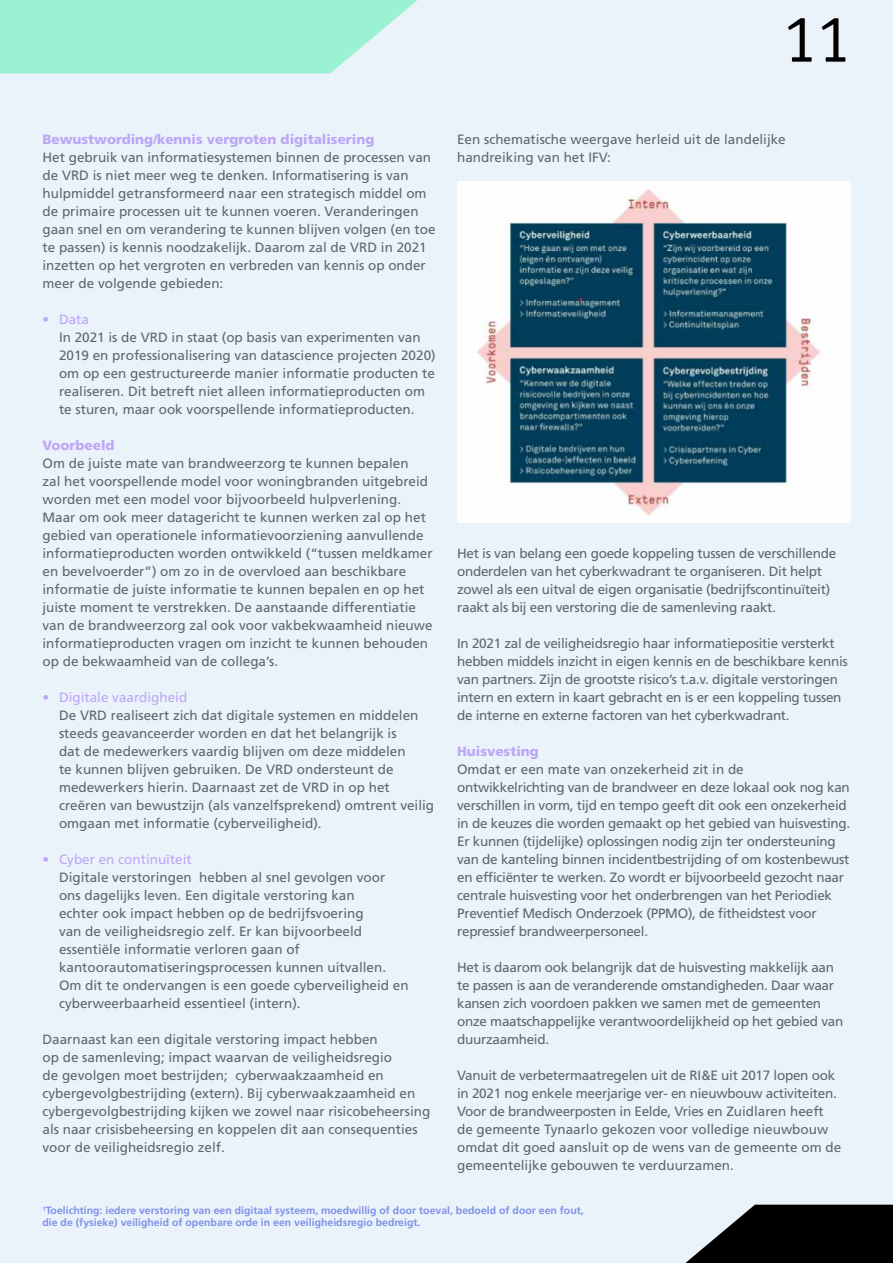
<style>
.page{position:relative;width:893px;height:1263px;background:#ebf3fa}
.page>*{position:absolute;margin:0;border:0;box-sizing:border-box;transform-origin:0 0}
.t1{font:67.5px "Officina Sans Std";color:#000}
.t2{font:13.5px/18px "Frutiger LT Std";color:#5d686e}
.t3{font:13.5px/18px "Frutiger LT Std";letter-spacing:-.02em;color:#5d686e}
.t4{font:900 13.5px "Frutiger LT Std";color:#bea6f7}
.t5{font:13.5px "Frutiger LT Std";color:#bea6f7}
.t6{font:700 10.5px/12px "Frutiger LT Std";color:#7f91e8}
</style>
<div class="page">
<svg style="left:0;top:0;width:418px;height:74px;background:#a3f2d6"></svg>
<svg style="left:685px;top:1205px;width:208px;height:58px"></svg>
<img style="left:457px;top:181px;width:393px;height:341px">
<h1 class="t1" style="left:783px;top:-1px;width:69px">11</h1>
<p class="t2" style="left:457px;top:130px;width:330px">Een schematische weergave herleid uit de landelijke handreiking van het IFV:</p>
<p class="t4" style="left:43px;top:131px;width:333px">Bewustwording/kennis vergroten digitalisering</p>
<p class="t2" style="left:43px;top:148px;width:395px">Het gebruik van informatiesystemen binnen de processen van de VRD is niet meer weg te denken. Informatisering is van hulpmiddel getransformeerd naar een strategisch middel om de primaire processen uit te kunnen voeren. Veranderingen gaan snel en om verandering te kunnen blijven volgen (en toe te passen) is kennis noodzakelijk. Daarom zal de VRD in 2021 inzetten op het vergroten en verbreden van kennis op onder meer de volgende gebieden:</p>
<p class="t5" style="left:43px;top:311px;width:48px">• Data</p>
<p class="t2" style="left:59px;top:328px;width:378px">In 2021 is de VRD in staat (op basis van experimenten van 2019 en professionalisering van datascience projecten 2020) om op een gestructureerde manier informatie producten te realiseren. Dit betreft niet alleen informatieproducten om te sturen, maar ook voorspellende informatieproducten.</p>
<p class="t4" style="left:43px;top:437px;width:74px">Voorbeeld</p>
<p class="t2" style="left:43px;top:454px;width:392px">Om de juiste mate van brandweerzorg te kunnen bepalen<br>zal het voorspellende model voor woningbranden uitgebreid worden met een model voor bijvoorbeeld hulpverlening.<br>Maar om ook meer datagericht te kunnen werken zal op het gebied van operationele informatievoorziening aanvullende informatieproducten worden ontwikkeld (“tussen meldkamer en bevelvoerder”) om zo in de overvloed aan beschikbare informatie de juíste informatie te kunnen bepalen en op het juiste moment te verstrekken. De aanstaande differentiatie van de brandweerzorg zal ook voor vakbekwaamheid nieuwe informatieproducten vragen om inzicht te kunnen behouden op de bekwaamheid van de collega’s.</p>
<p class="t5" style="left:43px;top:689px;width:146px">• Digitale vaardigheid</p>
<p class="t2" style="left:59px;top:706px;width:377px">De VRD realiseert zich dat digitale systemen en middelen steeds geavanceerder worden en dat het belangrijk is<br>dat de medewerkers vaardig blijven om deze middelen<br>te kunnen blijven gebruiken. De VRD ondersteunt de medewerkers hierin. Daarnaast zet de VRD in op het creëren van bewustzijn (als vanzelfsprekend) omtrent veilig omgaan met informatie (cyberveiligheid).</p>
<p class="t5" style="left:43px;top:851px;width:151px">• Cyber en continuïteit</p>
<p class="t2" style="left:59px;top:868px;width:351px">Digitale verstoringen hebben al snel gevolgen voor ons dagelijks leven. Een digitale verstoring kan<br>echter ook impact hebben op de bedrijfsvoering<br>van de veiligheidsregio zelf. Er kan bijvoorbeeld essentiële informatie verloren gaan of kantoorautomatiseringsprocessen kunnen uitvallen.<br>Om dit te ondervangen is een goede cyberveiligheid en cyberweerbaarheid essentieel (intern).</p>
<p class="t2" style="left:43px;top:1030px;width:389px">Daarnaast kan een digitale verstoring impact hebben<br>op de samenleving; impact waarvan de veiligheidsregio<br>de gevolgen moet bestrijden; cyberwaakzaamheid en cybergevolgbestrijding (extern). Bij cyberwaakzaamheid en cybergevolgbestrijding kijken we zowel naar risicobeheersing als naar crisisbeheersing en koppelen dit aan consequenties voor de veiligheidsregio zelf.</p>
<p class="t3" style="left:457px;top:544px;width:381px">Het is van belang een goede koppeling tussen de verschillende onderdelen van het cyberkwadrant te organiseren. Dit helpt zowel als een uitval de eigen organisatie (bedrijfscontinuïteit) raakt als bij een verstoring die de samenleving raakt.</p>
<p class="t3" style="left:457px;top:634px;width:392px">In 2021 zal de veiligheidsregio haar informatiepositie versterkt hebben middels inzicht in eigen kennis en de beschikbare kennis van partners. Zijn de grootste risico’s t.a.v. digitale verstoringen intern en extern in kaart gebracht en is er een koppeling tussen de interne en externe factoren van het cyberkwadrant.</p>
<p class="t4" style="left:457px;top:743px;width:83px">Huisvesting</p>
<p class="t3" style="left:457px;top:760px;width:395px">Omdat er een mate van onzekerheid zit in de ontwikkelrichting van de brandweer en deze lokaal ook nog kan verschillen in vorm, tijd en tempo geeft dit ook een onzekerheid in de keuzes die worden gemaakt op het gebied van huisvesting.<br>Er kunnen (tijdelijke) oplossingen nodig zijn ter ondersteuning van de kanteling binnen incidentbestrijding of om kostenbewust en efficiënter te werken. Zo wordt er bijvoorbeeld gezocht naar centrale huisvesting voor het onderbrengen van het Periodiek Preventief Medisch Onderzoek (PPMO), de fitheidstest voor repressief brandweerpersoneel.</p>
<p class="t3" style="left:457px;top:958px;width:388px">Het is daarom ook belangrijk dat de huisvesting makkelijk aan te passen is aan de veranderende omstandigheden. Daar waar kansen zich voordoen pakken we samen met de gemeenten onze maatschappelijke verantwoordelijkheid op het gebied van duurzaamheid.</p>
<p class="t2" style="left:457px;top:1066px;width:386px">Vanuit de verbetermaatregelen uit de RI&amp;E uit 2017 lopen ook in 2021 nog enkele meerjarige ver- en nieuwbouw activiteiten.<br>Voor de brandweerposten in Eelde, Vries en Zuidlaren heeft de gemeente Tynaarlo gekozen voor volledige nieuwbouw omdat dit goed aansluit op de wens van de gemeente om de gemeentelijke gebouwen te verduurzamen.</p>
<p class="t6" style="left:43px;top:1204px;width:543px"><sup>1</sup>Toelichting: iedere verstoring van een digitaal systeem, moedwillig of door toeval, bedoeld of door een fout, die de (fysieke) veiligheid of openbare orde in een veiligheidsregio bedreigt.</p>
</div>
